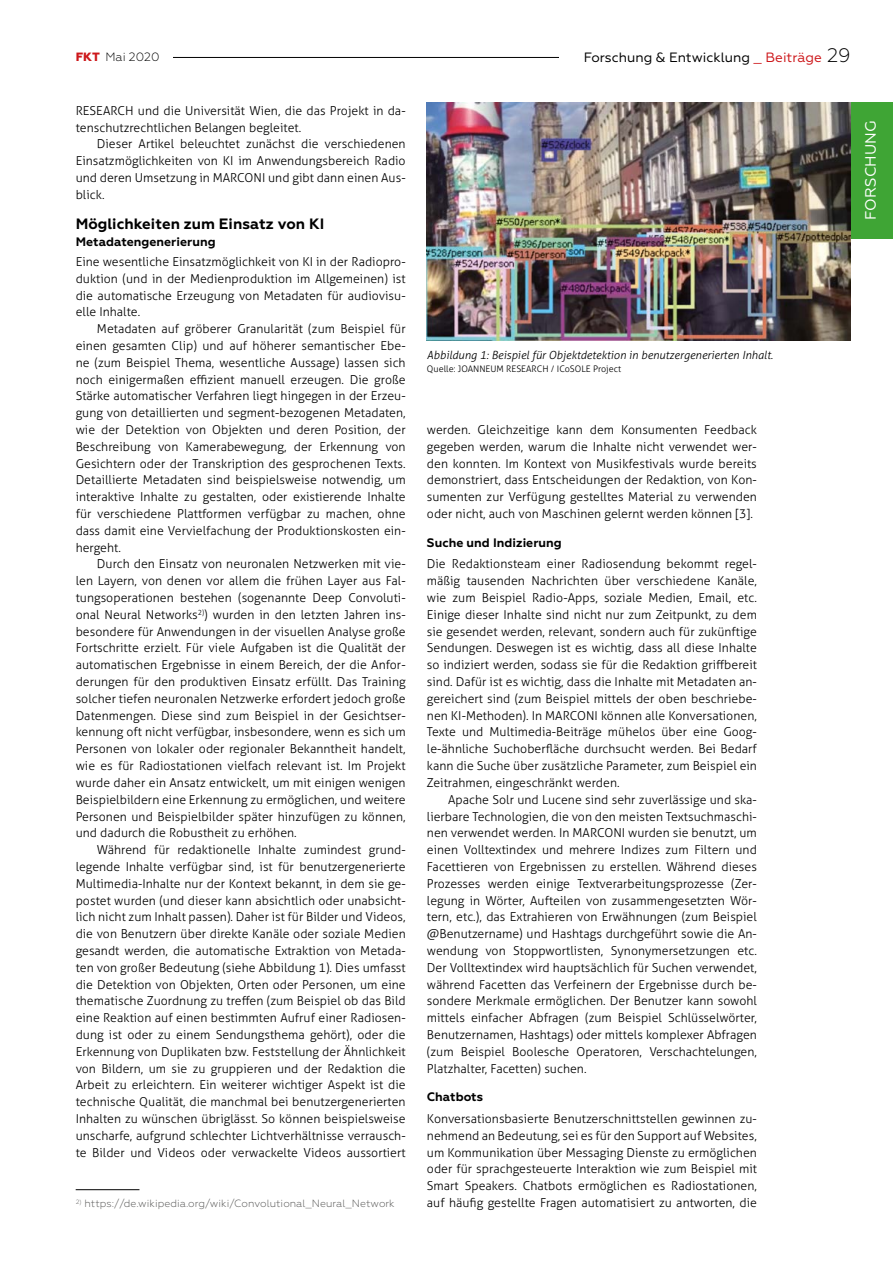
<style>
.page{position:relative;width:893px;height:1263px;background:#fff}
.page>*{position:absolute;margin:0;border:0;box-sizing:border-box;transform-origin:0 0}
._02_Forschung_ZWÜ_01{font:700 15px "Geometria";letter-spacing:.005em;color:#000}
.t1{font:15px "Geometria";letter-spacing:.01em;color:#fff}
.t2{font:13.5px "Geometria";color:#000}
._02_F_E_Fließtext_Ei{font:300 12.3px/16.8px "Aller";letter-spacing:.005em;color:#000;text-align:justify}
._02_F_E_Fließtext{font:300 12.3px/16.8px "Aller";letter-spacing:.005em;color:#000;text-align:justify}
._02_Forschung_ZWÜ_02{font:700 12.3px "Geometria";letter-spacing:.005em;color:#000}
.t3{font:300 12px "Geometria";color:#000}
._03_Bildunterschrift{font:italic 300 11.25px "Aller";letter-spacing:.005em;color:#000}
._05_Literatur_ohne{font:300 10.5px "Geometria";letter-spacing:.005em;color:#575756}
._03_Credits_Quelle{font:300 9px "Aller";letter-spacing:.005em;color:#000}
.s1{font-weight:800;color:#cd171a}
.s2{color:#cd171a}
.s3{font-weight:300;font-size:19.5px}
</style>
<div class="page">
<hr style="left:76px;top:57px;width:681px;height:1px;background:#000">
<div style="left:559px;top:47px;width:291px;height:36px;background:#fff"></div>
<div style="left:76px;top:52px;width:97px;height:18px;background:#fff"></div>
<div style="left:850px;top:102px;width:43px;height:136px;background:#3fa535"></div>
<img style="left:427px;top:102px;width:423px;height:238px">
<hr style="left:76px;top:1189px;width:63px;height:1px;background:#000">
<p class="t3" style="left:76px;top:50px;width:85px"><span class="s1">FKT</span> Mai 2020</p>
<p class="t2" style="left:584px;top:49px;width:268px">Forschung &amp; Entwicklung <span class="s2">_ Beiträge</span> <span class="s3">29</span></p>
<p class="_02_F_E_Fließtext_Ei" style="left:76px;top:102px;width:331px">RESEARCH und die Universität Wien, die das Projekt in da&shy;tenschutzrechtlichen Belangen begleitet.</p>
<p class="_02_F_E_Fließtext_Ei" style="left:76px;top:136px;width:331px;text-indent:21px">Dieser Artikel beleuchtet zunächst die verschiedenen Einsatzmöglichkeiten von KI im Anwendungsbereich Radio und deren Umsetzung in MARCONI und gibt dann einen Aus&shy;blick.</p>
<p class="_02_Forschung_ZWÜ_01" style="left:76px;top:215px;width:250px">Möglichkeiten zum Einsatz von KI</p>
<p class="_02_Forschung_ZWÜ_02" style="left:76px;top:234px;width:141px">Metadatengenerierung</p>
<p class="_02_F_E_Fließtext" style="left:76px;top:253px;width:331px">Eine wesentliche Einsatzmöglichkeit von KI in der Radiopro&shy;duktion (und in der Medienproduktion im Allgemeinen) ist die automatische Erzeugung von Metadaten für audiovisu&shy;elle Inhalte.</p>
<p class="_02_F_E_Fließtext_Ei" style="left:76px;top:320px;width:331px;text-indent:21px">Metadaten auf gröberer Granularität (zum Beispiel für einen gesamten Clip) und auf höherer semantischer Ebe&shy;ne (zum Beispiel Thema, wesentliche Aussage) lassen sich noch einigermaßen effizient manuell erzeugen. Die große Stärke automatischer Verfahren liegt hingegen in der Erzeu&shy;gung von detaillierten und segment-bezogenen Metadaten, wie der Detektion von Objekten und deren Position, der Beschreibung von Kamerabewegung, der Erkennung von Gesichtern oder der Transkription des gesprochenen Texts.<br>Detaillierte Metadaten sind beispielsweise notwendig, um interaktive Inhalte zu gestalten, oder existierende Inhalte für verschiedene Plattformen verfügbar zu machen, ohne dass damit eine Vervielfachung der Produktionskosten ein&shy;hergeht.</p>
<p class="_02_F_E_Fließtext_Ei" style="left:76px;top:556px;width:331px;text-indent:21px">Durch den Einsatz von neuronalen Netzwerken mit vie&shy;len Layern, von denen vor allem die frühen Layer aus Fal&shy;tungsoperationen bestehen (sogenannte Deep Convoluti&shy;onal Neural Networks<sup>2)</sup>) wurden in den letzten Jahren ins&shy;besondere für Anwendungen in der visuellen Analyse große Fortschritte erzielt. Für viele Aufgaben ist die Qualität der automatischen Ergebnisse in einem Bereich, der die Anfor&shy;derungen für den produktiven Einsatz erfüllt. Das Training solcher tiefen neuronalen Netzwerke erfordert jedoch große Datenmengen. Diese sind zum Beispiel in der Gesichtser&shy;kennung oft nicht verfügbar, insbesondere, wenn es sich um Personen von lokaler oder regionaler Bekanntheit handelt, wie es für Radiostationen vielfach relevant ist. Im Projekt wurde daher ein Ansatz entwickelt, um mit einigen wenigen Beispielbildern eine Erkennung zu ermöglichen, und weitere Personen und Beispielbilder später hinzufügen zu können, und dadurch die Robustheit zu erhöhen.</p>
<p class="_02_F_E_Fließtext_Ei" style="left:76px;top:841px;width:331px;text-indent:21px">Während für redaktionelle Inhalte zumindest grund&shy;legende Inhalte verfügbar sind, ist für benutzergenerierte Multimedia-Inhalte nur der Kontext bekannt, in dem sie ge&shy;postet wurden (und dieser kann absichtlich oder unabsicht&shy;lich nicht zum Inhalt passen). Daher ist für Bilder und Videos, die von Benutzern über direkte Kanäle oder soziale Medien gesandt werden, die automatische Extraktion von Metada&shy;ten von großer Bedeutung (siehe Abbildung 1). Dies umfasst die Detektion von Objekten, Orten oder Personen, um eine thematische Zuordnung zu treffen (zum Beispiel ob das Bild eine Reaktion auf einen bestimmten Aufruf einer Radiosen&shy;dung ist oder zu einem Sendungsthema gehört), oder die Erkennung von Duplikaten bzw. Feststellung der Ähnlichkeit von Bildern, um sie zu gruppieren und der Redaktion die Arbeit zu erleichtern. Ein weiterer wichtiger Aspekt ist die technische Qualität, die manchmal bei benutzergenerierten Inhalten zu wünschen übriglässt. So können beispielsweise unscharfe, aufgrund schlechter Lichtverhältnisse verrausch&shy;te Bilder und Videos oder verwackelte Videos aussortiert</p>
<p class="_05_Literatur_ohne" style="left:76px;top:1198px;width:321px"><sup>2)</sup> https://de.wikipedia.org/wiki/Convolutional_Neural_Network</p>
<p class="_03_Bildunterschrift" style="left:427px;top:348px;width:348px">Abbildung 1: Beispiel für Objektdetektion in benutzergenerierten Inhalt.</p>
<p class="_03_Credits_Quelle" style="left:427px;top:364px;width:196px">Quelle: JOANNEUM RESEARCH / ICoSOLE Project</p>
<p class="_02_F_E_Fließtext_Ei" style="left:427px;top:421px;width:331px">werden. Gleichzeitige kann dem Konsumenten Feedback gegeben werden, warum die Inhalte nicht verwendet wer&shy;den konnten. Im Kontext von Musikfestivals wurde bereits demonstriert, dass Entscheidungen der Redaktion, von Kon&shy;sumenten zur Verfügung gestelltes Material zu verwenden oder nicht, auch von Maschinen gelernt werden können [3].</p>
<p class="_02_Forschung_ZWÜ_02" style="left:427px;top:535px;width:136px">Suche und Indizierung</p>
<p class="_02_F_E_Fließtext" style="left:427px;top:556px;width:331px">Die Redaktionsteam einer Radiosendung bekommt regel&shy;mäßig tausenden Nachrichten über verschiedene Kanäle, wie zum Beispiel Radio-Apps, soziale Medien, Email, etc.<br>Einige dieser Inhalte sind nicht nur zum Zeitpunkt, zu dem sie gesendet werden, relevant, sondern auch für zukünftige Sendungen. Deswegen ist es wichtig, dass all diese Inhalte so indiziert werden, sodass sie für die Redaktion griffbereit sind. Dafür ist es wichtig, dass die Inhalte mit Metadaten an&shy;gereichert sind (zum Beispiel mittels der oben beschriebe&shy;nen KI-Methoden). In MARCONI können alle Konversationen, Texte und Multimedia-Beiträge mühelos über eine Goog&shy;le-ähnliche Suchoberfläche durchsucht werden. Bei Bedarf kann die Suche über zusätzliche Parameter, zum Beispiel ein Zeitrahmen, eingeschränkt werden.</p>
<p class="_02_F_E_Fließtext_Ei" style="left:427px;top:791px;width:331px;text-indent:21px">Apache Solr und Lucene sind sehr zuverlässige und ska&shy;lierbare Technologien, die von den meisten Textsuchmaschi&shy;nen verwendet werden. In MARCONI wurden sie benutzt, um einen Volltextindex und mehrere Indizes zum Filtern und Facettieren von Ergebnissen zu erstellen. Während dieses Prozesses werden einige Textverarbeitungsprozesse (Zer&shy;legung in Wörter, Aufteilen von zusammengesetzten Wör&shy;tern, etc.), das Extrahieren von Erwähnungen (zum Beispiel @Benutzername) und Hashtags durchgeführt sowie die An&shy;wendung von Stoppwortlisten, Synonymersetzungen etc.<br>Der Volltextindex wird hauptsächlich für Suchen verwendet, während Facetten das Verfeinern der Ergebnisse durch be&shy;sondere Merkmale ermöglichen. Der Benutzer kann sowohl mittels einfacher Abfragen (zum Beispiel Schlüsselwörter, Benutzernamen, Hashtags) oder mittels komplexer Abfragen (zum Beispiel Boolesche Operatoren, Verschachtelungen, Platzhalter, Facetten) suchen.</p>
<p class="_02_Forschung_ZWÜ_02" style="left:427px;top:1090px;width:58px">Chatbots</p>
<p class="_02_F_E_Fließtext" style="left:427px;top:1110px;width:331px">Konversationsbasierte Benutzerschnittstellen gewinnen zu&shy;nehmend an Bedeutung, sei es für den Support auf Websites, um Kommunikation über Messaging Dienste zu ermöglichen oder für sprachgesteuerte Interaktion wie zum Beispiel mit Smart Speakers. Chatbots ermöglichen es Radiostationen, auf häufig gestellte Fragen automatisiert zu antworten, die</p>
<p class="t1" style="left:862px;top:220px;width:101px;rotate:-90deg">FORSCHUNG</p>
</div>
